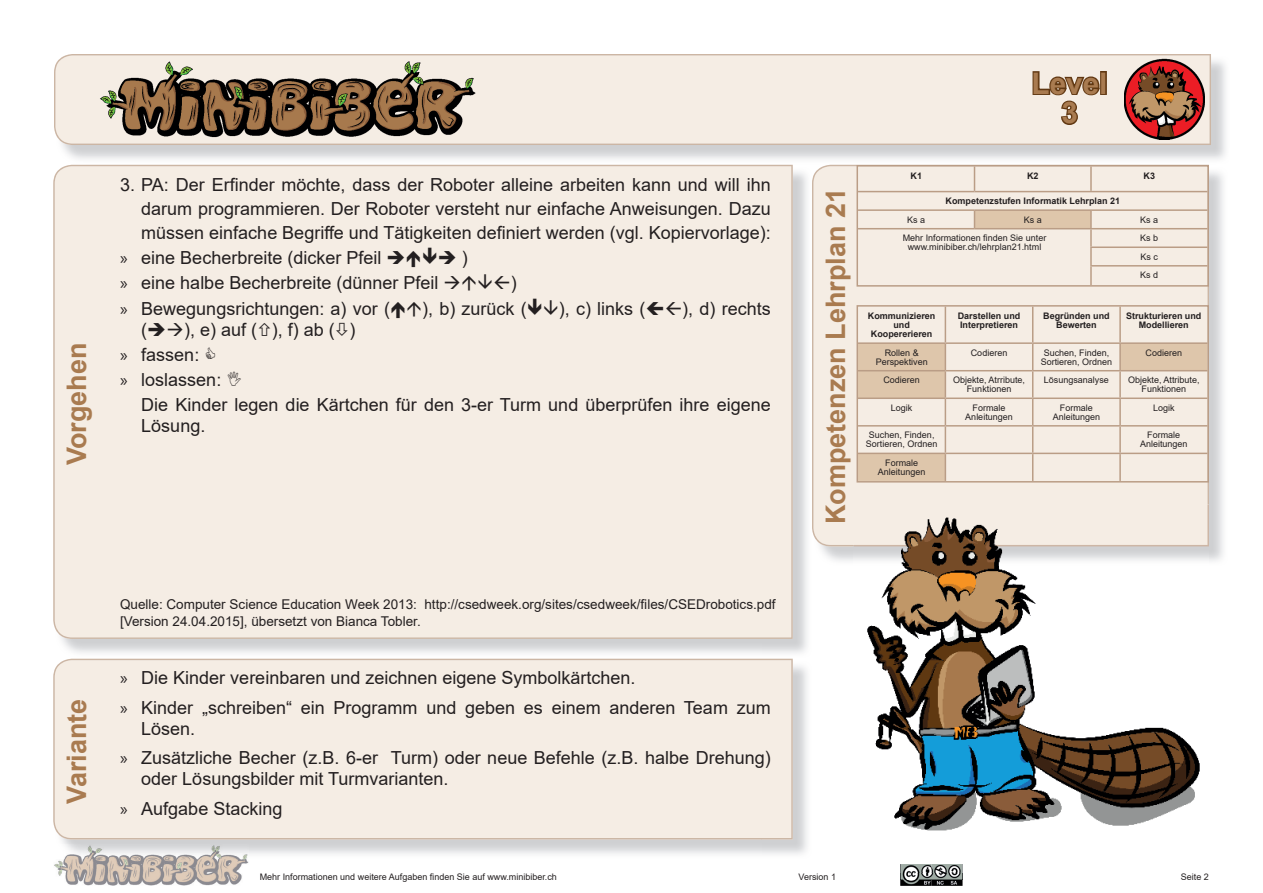
<style>
.page{position:relative;width:1263px;height:893px;background:#fff}
.page>*{position:absolute;margin:0;border:0;box-sizing:border-box;transform-origin:0 0}
.t1{font:700 29.7px/29.7px "Arial";color:#a97b50;text-align:center}
.t2{font:700 27px "Arial";color:#a97b50}
.t3{font:18px/25.2px "Arial";color:#231f20}
.t4{font:13.5px/16.2px "Arial";color:#231f20}
.t5{font:9px/9px "Arial";color:#231f20;text-align:center}
.t6{font:700 9px/9px "Arial";color:#231f20;text-align:center}
.s1{font-family:"Myriad Pro"}
</style>
<div class="page">
<img style="left:54px;top:858px;width:195px;height:28px">
<svg style="left:54px;top:54px;width:1157px;height:91px;background:#f2eae0"></svg>
<div style="left:53px;top:165px;width:740px;height:474px;background:#f5ede4"></div>
<img style="left:62px;top:845px;width:187px;height:13px">
<div style="left:53px;top:659px;width:740px;height:180px;background:#f5ede4"></div>
<div style="left:812px;top:165px;width:397px;height:381px;background:#f5ede4"></div>
<div style="left:974px;top:210px;width:117px;height:19px;background:#dec6ab"></div>
<svg style="left:974px;top:168px;width:1px;height:23px"></svg>
<hr style="left:1090px;top:166px;width:2px;height:25px;background:#ba9d86">
<hr style="left:858px;top:191px;width:116px;height:1px;background:#ba9d86">
<hr style="left:974px;top:191px;width:117px;height:1px;background:#ba9d86">
<hr style="left:1091px;top:191px;width:116px;height:1px;background:#ba9d86">
<hr style="left:858px;top:209px;width:116px;height:2px;background:#ba9d86">
<hr style="left:1091px;top:209px;width:116px;height:2px;background:#ba9d86">
<hr style="left:858px;top:228px;width:116px;height:1px;background:#ba9d86">
<hr style="left:1091px;top:228px;width:116px;height:1px;background:#ba9d86">
<hr style="left:1090px;top:246px;width:117px;height:2px;background:#ba9d86">
<hr style="left:1090px;top:265px;width:117px;height:2px;background:#ba9d86">
<hr style="left:974px;top:209px;width:117px;height:2px;background:#ba9d86">
<svg style="left:974px;top:211px;width:1px;height:17px"></svg>
<svg style="left:1090px;top:211px;width:2px;height:73px"></svg>
<hr style="left:974px;top:228px;width:117px;height:1px;background:#ba9d86">
<div style="left:856px;top:165px;width:353px;height:122px;border:2px solid #ba9d86"></div>
<img style="left:99px;top:60px;width:377px;height:79px">
<img style="left:854px;top:504px;width:355px;height:327px">
<img style="left:854px;top:504px;width:353px;height:41px">
<div style="left:1100px;top:71px;width:7px;height:24px;border:3px solid #603711"></div>
<svg style="left:1031px;top:70px;width:70px;height:56px;background:#cab9a7"></svg>
<img style="left:1124px;top:58px;width:81px;height:81px">
<svg style="left:859px;top:344px;width:347px;height:136px;background:#efe4d7"></svg>
<hr style="left:945px;top:307px;width:1px;height:35px;background:#ba9d86">
<hr style="left:1032px;top:307px;width:1px;height:35px;background:#ba9d86">
<hr style="left:1119px;top:307px;width:2px;height:35px;background:#ba9d86">
<hr style="left:858px;top:342px;width:87px;height:2px;background:#ba9d86">
<hr style="left:945px;top:342px;width:88px;height:2px;background:#ba9d86">
<hr style="left:1033px;top:342px;width:87px;height:2px;background:#ba9d86">
<hr style="left:1120px;top:342px;width:87px;height:2px;background:#ba9d86">
<hr style="left:1119px;top:344px;width:2px;height:26px;background:#ba9d86">
<hr style="left:858px;top:370px;width:87px;height:1px;background:#ba9d86">
<hr style="left:945px;top:370px;width:88px;height:1px;background:#ba9d86">
<hr style="left:1033px;top:370px;width:87px;height:1px;background:#ba9d86">
<hr style="left:1120px;top:370px;width:87px;height:1px;background:#ba9d86">
<hr style="left:1119px;top:371px;width:2px;height:26px;background:#ba9d86">
<hr style="left:858px;top:397px;width:87px;height:2px;background:#ba9d86">
<hr style="left:945px;top:397px;width:88px;height:2px;background:#ba9d86">
<hr style="left:1033px;top:397px;width:87px;height:2px;background:#ba9d86">
<hr style="left:1120px;top:397px;width:87px;height:2px;background:#ba9d86">
<hr style="left:1119px;top:399px;width:2px;height:26px;background:#ba9d86">
<hr style="left:858px;top:425px;width:87px;height:2px;background:#ba9d86">
<hr style="left:945px;top:425px;width:88px;height:2px;background:#ba9d86">
<hr style="left:1033px;top:425px;width:87px;height:2px;background:#ba9d86">
<hr style="left:1120px;top:425px;width:87px;height:2px;background:#ba9d86">
<hr style="left:1119px;top:427px;width:2px;height:26px;background:#ba9d86">
<hr style="left:858px;top:453px;width:87px;height:1px;background:#ba9d86">
<hr style="left:945px;top:453px;width:88px;height:1px;background:#ba9d86">
<svg style="left:945px;top:344px;width:1px;height:136px"></svg>
<hr style="left:1033px;top:453px;width:87px;height:1px;background:#ba9d86">
<svg style="left:1032px;top:344px;width:1px;height:136px"></svg>
<hr style="left:1120px;top:453px;width:87px;height:1px;background:#ba9d86">
<hr style="left:1119px;top:454px;width:2px;height:27px;background:#ba9d86">
<div style="left:856px;top:305px;width:353px;height:178px;border:2px solid #ba9d86"></div>
<img style="left:900px;top:864px;width:62px;height:22px">
<img style="left:900px;top:873px;width:62px;height:7px">
<svg style="left:407px;top:248px;width:29px;height:19px"></svg>
<svg style="left:463px;top:275px;width:46px;height:16px"></svg>
<svg style="left:392px;top:301px;width:29px;height:17px"></svg>
<svg style="left:528px;top:298px;width:29px;height:17px"></svg>
<svg style="left:647px;top:301px;width:34px;height:14px"></svg>
<svg style="left:259px;top:322px;width:11px;height:14px"></svg>
<svg style="left:336px;top:322px;width:12px;height:14px"></svg>
<svg style="left:206px;top:347px;width:9px;height:12px"></svg>
<svg style="left:228px;top:372px;width:13px;height:14px"></svg>
<h2 class="t2" style="left:58px;top:465px;width:124px;rotate:-90deg">Vorgehen</h2>
<p class="t3" style="left:120px;top:172px;width:652px">3. PA: Der Erfinder möchte, dass der Roboter alleine arbeiten kann und will ihn</p>
<p class="t3" style="left:141px;top:196px;width:631px">darum programmieren. Der Roboter versteht nur einfache Anweisungen. Dazu</p>
<p class="t3" style="left:141px;top:220px;width:631px">müssen einfache Begriffe und Tätigkeiten definiert werden (vgl. Kopiervorlage):</p>
<p class="t3" style="left:120px;top:245px;width:287px"><span class="s1">»</span> eine Becherbreite (dicker Pfeil ➔</p>
<p class="t3" style="left:120px;top:245px;width:349px;text-indent:318px">➔ ) <span class="s1">»</span> eine halbe Becherbreite (dünner Pfeil →</p>
<p class="t3" style="left:511px;top:270px;width:7px">)</p>
<p class="t3" style="left:120px;top:296px;width:271px"><span class="s1">»</span> Bewegungsrichtungen: a) vor (</p>
<p class="t3" style="left:422px;top:296px;width:106px">), b) zurück (</p>
<p class="t3" style="left:559px;top:296px;width:88px">), c) links (</p>
<p class="t3" style="left:682px;top:296px;width:90px">), d) rechts</p>
<p class="t3" style="left:120px;top:317px;width:237px;text-indent:21px">(➔→), e) auf ( ), f) ab ( ) <span class="s1">»</span> fassen:<br><span class="s1">»</span> loslassen:</p>
<p class="t3" style="left:141px;top:394px;width:631px;line-height:21px">Die Kinder legen die Kärtchen für den 3-er Turm und überprüfen ihre eigene<br>Lösung.</p>
<h1 class="t1" style="left:1031px;top:69px;width:77px">Level<br>3</h1>
<h2 class="t2" style="left:817px;top:524px;width:338px;rotate:-90deg">Kompetenzen Lehrplan 21</h2>
<p class="t6" style="left:910px;top:171px;width:13px">K1</p>
<p class="t6" style="left:1027px;top:171px;width:13px">K2</p>
<p class="t6" style="left:1143px;top:171px;width:13px">K3</p>
<p class="t6" style="left:945px;top:197px;width:176px">Kompetenzstufen Informatik Lehrplan 21</p>
<p class="t5" style="left:907px;top:215px;width:20px">Ks a</p>
<p class="t5" style="left:1024px;top:215px;width:20px">Ks a</p>
<p class="t5" style="left:1140px;top:215px;width:20px">Ks a</p>
<p class="t5" style="left:903px;top:234px;width:145px">Mehr Informationen finden Sie unter www.minibiber.ch/lehrplan21.html</p>
<p class="t5" style="left:1140px;top:229px;width:20px;line-height:18.6px;text-align:justify">Ks b Ks c Ks d</p>
<p class="t6" style="left:868px;top:312px;width:69px">Kommunizieren und<br>Koopererieren</p>
<p class="t6" style="left:958px;top:312px;width:64px;text-align:left">Darstellen und<br>Interpretieren</p>
<p class="t6" style="left:1043px;top:312px;width:68px">Begründen und<br>Bewerten</p>
<p class="t6" style="left:1126px;top:312px;width:77px">Strukturieren und<br>Modellieren</p>
<p class="t5" style="left:876px;top:348px;width:54px">Rollen &amp;<br>Perspektiven</p>
<p class="t5" style="left:971px;top:348px;width:38px">Codieren</p>
<p class="t5" style="left:1041px;top:348px;width:73px">Suchen, Finden,<br>Sortieren, Ordnen</p>
<p class="t5" style="left:1145px;top:348px;width:38px">Codieren</p>
<p class="t5" style="left:883px;top:376px;width:38px">Codieren</p>
<p class="t5" style="left:953px;top:376px;width:74px">Objekte, Atrribute,<br>Funktionen</p>
<p class="t5" style="left:1044px;top:376px;width:67px">Lösungsanalyse</p>
<p class="t5" style="left:1128px;top:376px;width:73px">Objekte, Attribute,<br>Funktionen</p>
<p class="t5" style="left:891px;top:403px;width:23px">Logik</p>
<p class="t5" style="left:965px;top:403px;width:49px">Formale<br>Anleitungen</p>
<p class="t5" style="left:1053px;top:403px;width:49px">Formale<br>Anleitungen</p>
<p class="t5" style="left:1153px;top:403px;width:23px">Logik</p>
<p class="t5" style="left:866px;top:431px;width:73px">Suchen, Finden,<br>Sortieren, Ordnen</p>
<p class="t5" style="left:1140px;top:431px;width:49px">Formale<br>Anleitungen</p>
<p class="t5" style="left:878px;top:458px;width:49px">Formale<br>Anleitungen</p>
<h2 class="t2" style="left:58px;top:804px;width:107px;rotate:-90deg">Variante</h2>
<p class="t4" style="left:120px;top:596px;width:657px">Quelle: Computer Science Education Week 2013: http://csedweek.org/sites/csedweek/files/CSEDrobotics.pdf [Version 24.04.2015], übersetzt von Bianca Tobler.</p>
<p class="t3" style="left:120px;top:663px;width:652px;line-height:29.5px"><span class="s1">»</span> Die Kinder vereinbaren und zeichnen eigene Symbolkärtchen.<br><span class="s1">»</span> Kinder „schreiben“ ein Programm und geben es einem anderen Team zum</p>
<p class="t3" style="left:120px;top:713px;width:652px;line-height:29.5px;text-indent:21px">Lösen.<br><span class="s1">»</span> Zusätzliche Becher (z.B. 6-er Turm) oder neue Befehle (z.B. halbe Drehung)</p>
<p class="t3" style="left:120px;top:764px;width:330px;line-height:29.5px;text-indent:21px">oder Lösungsbilder mit Turmvarianten. <span class="s1">»</span> Aufgabe Stacking</p>
<p class="t5" style="left:260px;top:872px;width:299px">Mehr Informationen und weitere Aufgaben finden Sie auf www.minibiber.ch</p>
<p class="t5" style="left:799px;top:872px;width:39px">Version 1</p>
<p class="t5" style="left:1181px;top:872px;width:30px">Seite 2</p>
</div>
